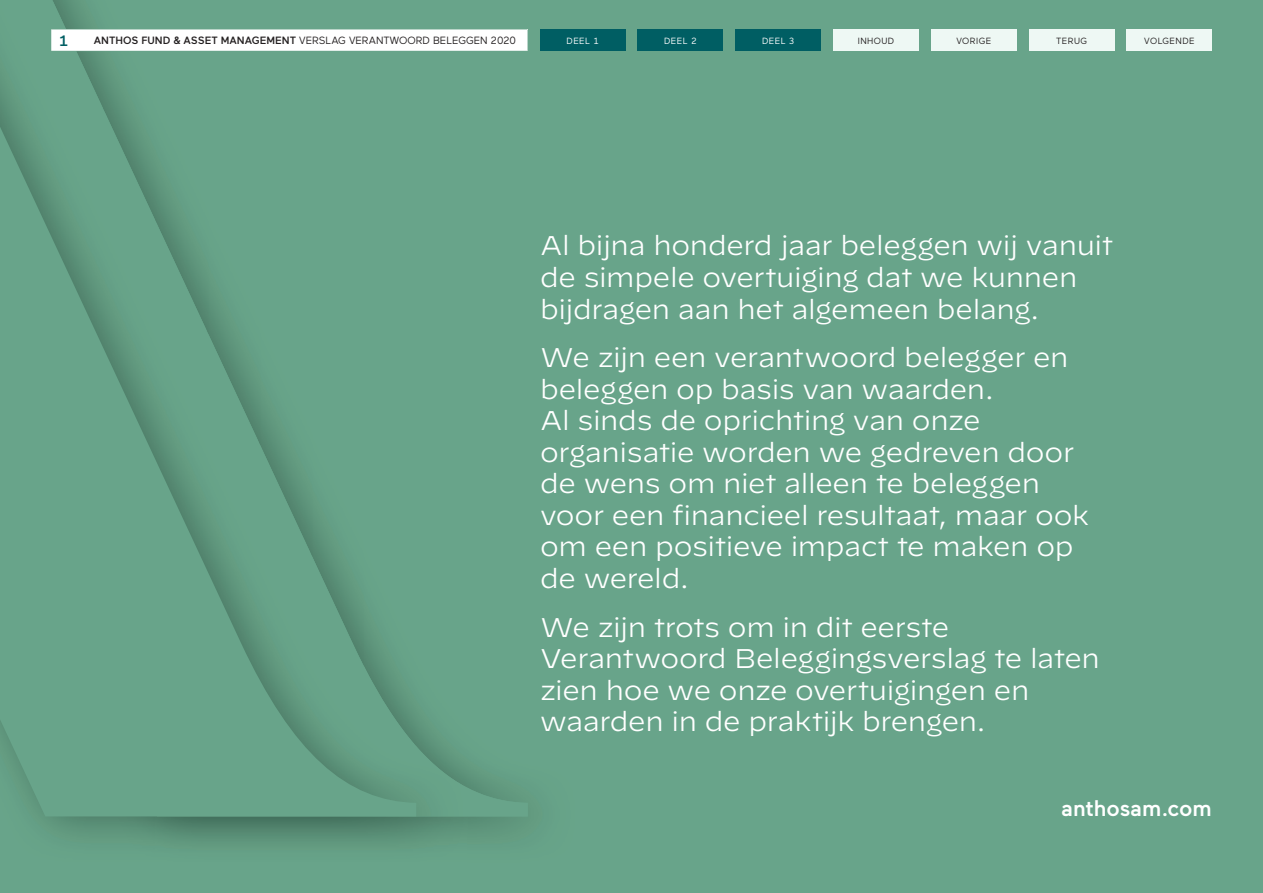
<style>
.page{position:relative;width:1263px;height:893px;background:#68a48a}
.page>*{position:absolute;margin:0;border:0;box-sizing:border-box;transform-origin:0 0}
.t1{font:300 27px/31.5px "Decimal";letter-spacing:-.015em;color:#fff}
.t2{font:500 22.5px "Maax";color:#fff}
.t3{font:500 15px "Maax";color:#005e63}
.t4{font:10.5px "Maax";color:#231f20}
.t5{font:9px "Maax";letter-spacing:.05em;color:#231f20}
.t6{font:9px "Maax";letter-spacing:.05em;color:#fff}
.s1{font-weight:500}
</style>
<div class="page">
<img style="left:416px;top:29px;width:51px;height:787px">
<svg style="left:0;top:0;width:416px;height:816px"></svg>
<div style="left:540px;top:30px;width:85px;height:21px;background:#005e63"></div>
<div style="left:51px;top:30px;width:476px;height:21px;background:#fff"></div>
<div style="left:638px;top:30px;width:85px;height:21px;background:#005e63"></div>
<div style="left:736px;top:30px;width:85px;height:21px;background:#005e63"></div>
<div style="left:833px;top:30px;width:85px;height:21px;background:#eef8f4"></div>
<div style="left:931px;top:30px;width:85px;height:21px;background:#eef8f4"></div>
<div style="left:1029px;top:30px;width:85px;height:21px;background:#eef8f4"></div>
<div style="left:1127px;top:30px;width:85px;height:21px;background:#eef8f4"></div>
<p class="t3" style="left:60px;top:31px;width:10px">1</p>
<p class="t4" style="left:94px;top:34px;width:424px"><span class="s1">ANTHOS FUND &amp; ASSET MANAGEMENT</span> VERSLAG VERANTWOORD BELEGGEN 2020</p>
<p class="t6" style="left:567px;top:35px;width:33px">DEEL 1</p>
<p class="t6" style="left:664px;top:35px;width:34px">DEEL 2</p>
<p class="t6" style="left:762px;top:35px;width:34px">DEEL 3</p>
<p class="t5" style="left:858px;top:35px;width:38px">INHOUD</p>
<p class="t5" style="left:956px;top:35px;width:36px">VORIGE</p>
<p class="t5" style="left:1056px;top:35px;width:32px">TERUG</p>
<p class="t5" style="left:1144px;top:35px;width:52px">VOLGENDE</p>
<p class="t1" style="left:540px;top:230px;width:575px">Al bijna honderd jaar beleggen wij vanuit de simpele overtuiging dat we kunnen bijdragen aan het algemeen belang.</p>
<p class="t1" style="left:540px;top:342px;width:551px">We zijn een verantwoord belegger en beleggen op basis van waarden.<br>Al sinds de oprichting van onze organisatie worden we gedreven door de wens om niet alleen te beleggen voor een financieel resultaat, maar ook om een positieve impact te maken op de wereld.</p>
<p class="t1" style="left:540px;top:611px;width:561px">We zijn trots om in dit eerste Verantwoord Beleggingsverslag te laten zien hoe we onze overtuigingen en waarden in de praktijk brengen.</p>
<p class="t2" style="left:1061px;top:794px;width:152px">anthosam.com</p>
</div>
